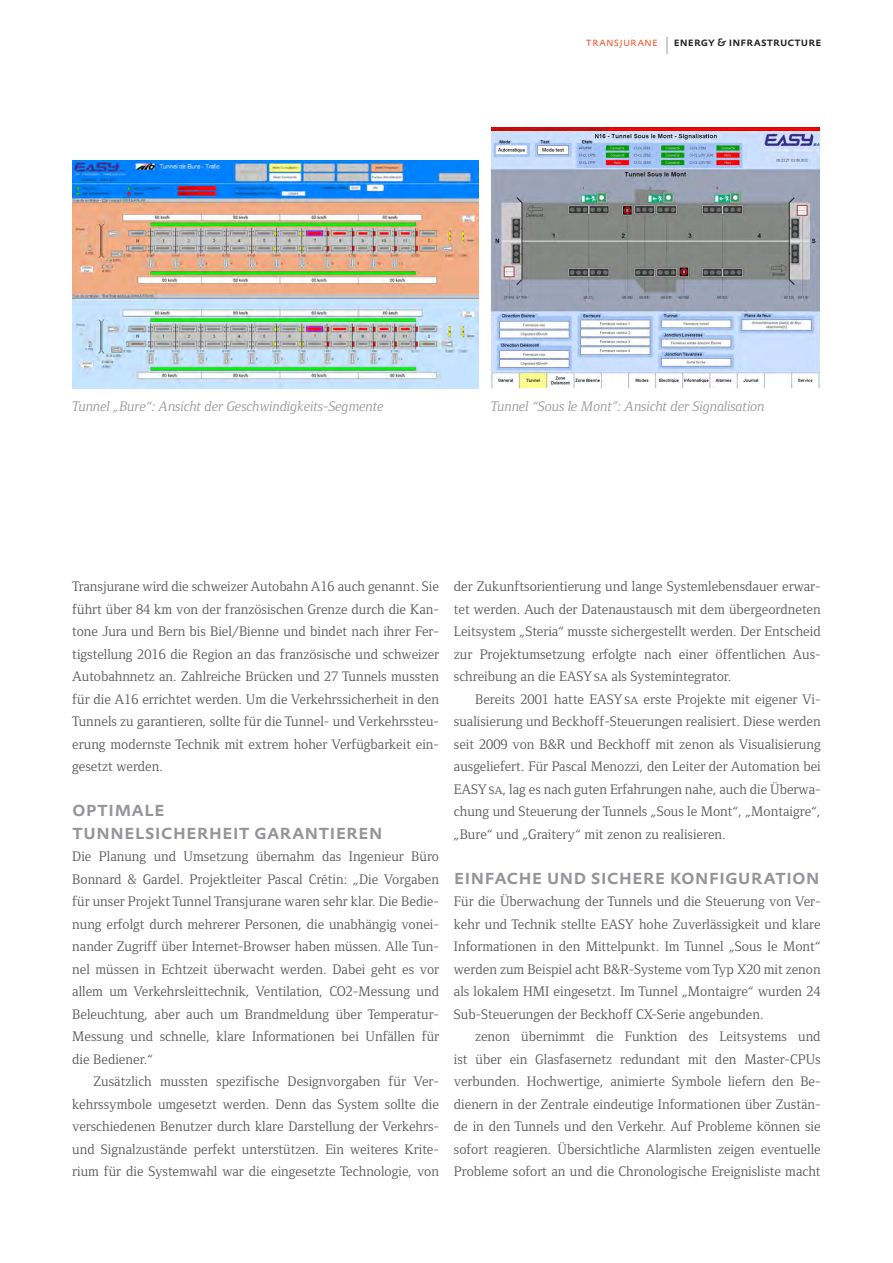
<style>
.page{position:relative;width:893px;height:1263px;background:#fff}
.page>*{position:absolute;margin:0;border:0;box-sizing:border-box;transform-origin:0 0}
.t1{font:500 21px "DTL Prokyon TOT Caps";color:#939598}
.t2{font:14.25px/22.5px "Foundry Form Serif";color:#57585a;text-align:justify}
.t3{font:italic 14.25px "Foundry Form Serif";color:#939598}
.t4{font:500 12px "DTL Prokyon TOT Caps";letter-spacing:.005em;color:#231f20}
.s1{font-weight:300;color:#f04d22}
.s2{font-weight:300;font-size:24px;color:#939598}
.s3{font-size:10.5px}
.s4{font-family:"Foundry Form Serif Book SC"}
</style>
<div class="page">
<img style="left:72px;top:160px;width:406px;height:229px">
<img style="left:491px;top:127px;width:329px;height:262px">
<p class="t4" style="left:586px;top:34px;width:237px"><span class="s1">transjurane</span> <span class="s2">I</span> energy <span class="s3">&amp;</span> infrastructure</p>
<p class="t3" style="left:72px;top:399px;width:313px">Tunnel „Bure“: Ansicht der Geschwindigkeits-Segmente</p>
<p class="t3" style="left:491px;top:399px;width:275px">Tunnel “Sous le Mont”: Ansicht der Signalisation</p>
<p class="t2" style="left:72px;top:575px;width:368px">Transjurane wird die schweizer Autobahn A16 auch genannt. Sie führt über 84 km von der französischen Grenze durch die Kan&shy;tone Jura und Bern bis Biel/Bienne und bindet nach ihrer Fer&shy;tigstellung 2016 die Region an das französische und schweizer Autobahnnetz an. Zahlreiche Brücken und 27 Tunnels mussten für die A16 errichtet werden. Um die Verkehrssicherheit in den Tunnels zu garantieren, sollte für die Tunnel- und Verkehrssteu&shy;erung modernste Technik mit extrem hoher Verfügbarkeit ein&shy;gesetzt werden.</p>
<p class="t1" style="left:72px;top:795px;width:94px">optimale</p>
<p class="t1" style="left:72px;top:818px;width:312px">tunnelsicherheit garantieren</p>
<p class="t2" style="left:72px;top:845px;width:368px">Die Planung und Umsetzung übernahm das Ingenieur Büro Bonnard &amp; Gardel. Projektleiter Pascal Crétin: „Die Vorgaben für unser Projekt Tunnel Transjurane waren sehr klar. Die Bedie&shy;nung erfolgt durch mehrerer Personen, die unabhängig vonei&shy;nander Zugriff über Internet-Browser haben müssen. Alle Tun&shy;nel müssen in Echtzeit überwacht werden. Dabei geht es vor allem um Verkehrsleittechnik, Ventilation, CO2-Messung und Beleuchtung, aber auch um Brandmeldung über Temperatur-Messung und schnelle, klare Informationen bei Unfällen für die Bediener.“</p>
<p class="t2" style="left:72px;top:1070px;width:368px;text-indent:21px">Zusätzlich mussten spezifische Designvorgaben für Ver&shy;kehrssymbole umgesetzt werden. Denn das System sollte die verschiedenen Benutzer durch klare Darstellung der Verkehrs&shy;und Signalzustände perfekt unterstützen. Ein weiteres Krite&shy;rium für die Systemwahl war die eingesetzte Technologie, von</p>
<p class="t2" style="left:454px;top:575px;width:368px">der Zukunftsorientierung und lange Systemlebensdauer erwar&shy;tet werden. Auch der Datenaustausch mit dem übergeordneten Leitsystem „Steria“ musste sichergestellt werden. Der Entscheid zur Projektumsetzung erfolgte nach einer öffentlichen Aus&shy;schreibung an die EASY<span class="s4">sa</span> als Systemintegrator.</p>
<p class="t2" style="left:454px;top:688px;width:368px;text-indent:21px">Bereits 2001 hatte EASY<span class="s4">sa</span> erste Projekte mit eigener Vi&shy;sualisierung und Beckhoff-Steuerungen realisiert. Diese werden seit 2009 von B&amp;R und Beckhoff mit zenon als Visualisierung ausgeliefert. Für Pascal Menozzi, den Leiter der Automation bei EASY<span class="s4">sa</span>, lag es nach guten Erfahrungen nahe, auch die Überwa&shy;chung und Steuerung der Tunnels „Sous le Mont“, „Montaigre“, „Bure“ und „Graitery“ mit zenon zu realisieren.</p>
<p class="t1" style="left:454px;top:863px;width:367px">einfache und sichere konfiguration</p>
<p class="t2" style="left:454px;top:890px;width:368px">Für die Überwachung der Tunnels und die Steuerung von Ver&shy;kehr und Technik stellte EASY hohe Zuverlässigkeit und klare Informationen in den Mittelpunkt. Im Tunnel „Sous le Mont“ werden zum Beispiel acht B&amp;R-Systeme vom Typ X20 mit zenon als lokalem HMI eingesetzt. Im Tunnel „Montaigre“ wurden 24<br>Sub-Steuerungen der Beckhoff CX-Serie angebunden.</p>
<p class="t2" style="left:454px;top:1025px;width:368px;text-indent:21px">zenon übernimmt die Funktion des Leitsystems und ist über ein Glasfasernetz redundant mit den Master-CPUs verbunden. Hochwertige, animierte Symbole liefern den Be&shy;dienern in der Zentrale eindeutige Informationen über Zustän&shy;de in den Tunnels und den Verkehr. Auf Probleme können sie sofort reagieren. Übersichtliche Alarmlisten zeigen eventuelle Probleme sofort an und die Chronologische Ereignisliste macht</p>
</div>
